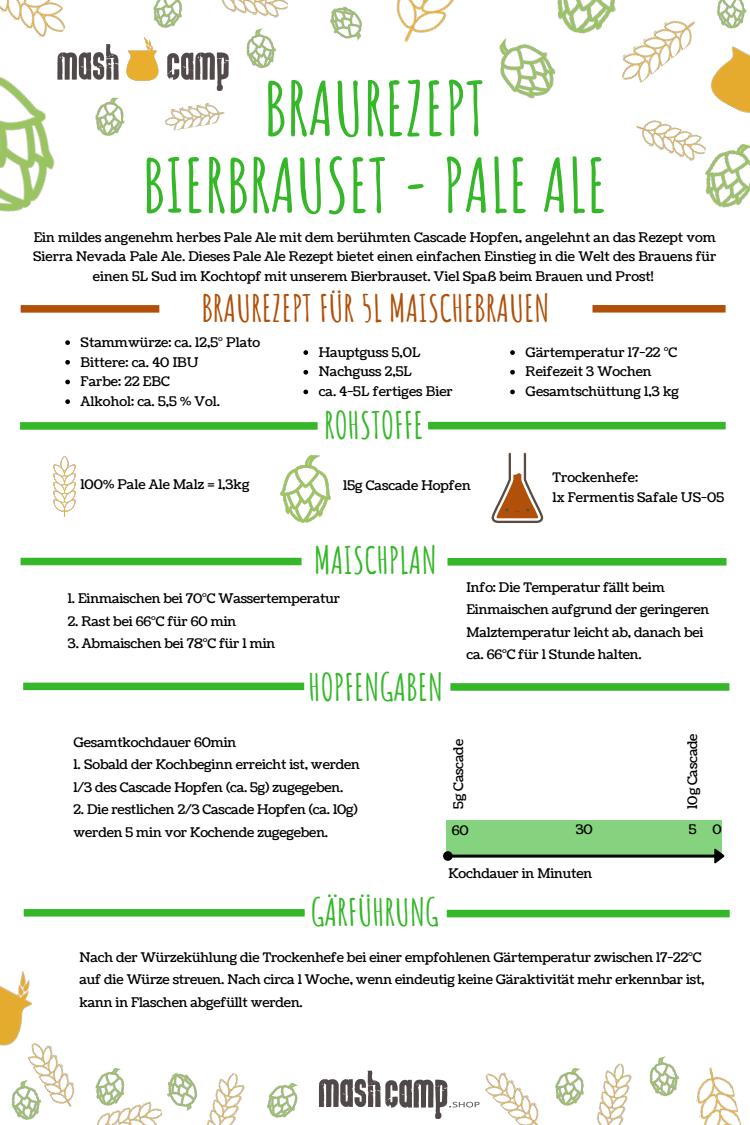
<style>
.page{position:relative;width:750px;height:1125px;background:#fff}
.page>*{position:absolute;margin:0;border:0;box-sizing:border-box;transform-origin:0 0}
.t1{font:700 73.75px "Amatic SC";color:#35b729}
.t2{font:700 36.88px "Amatic SC";color:#35b729}
.t3{font:700 36.88px "Amatic SC";color:#b05009}
.t4{font:13.25px/22.5px "Coustard";letter-spacing:-.01em;color:#000}
</style>
<div class="page">
<svg style="left:20px;top:422px;width:298px;height:8px;background:#3fba34"></svg>
<div style="left:428px;top:422px;width:298px;height:7px;background:#35b729"></div>
<div style="left:21px;top:558px;width:281px;height:7px;background:#35b729"></div>
<svg style="left:448px;top:558px;width:279px;height:8px;background:#3fba34"></svg>
<svg style="left:21px;top:305px;width:138px;height:8px"></svg>
<svg style="left:593px;top:305px;width:133px;height:8px"></svg>
<img style="left:280px;top:456px;width:51px;height:66px">
<svg style="left:24px;top:909px;width:281px;height:8px;background:#40bb35"></svg>
<div style="left:447px;top:910px;width:283px;height:7px;background:#35b729"></div>
<div style="left:23px;top:683px;width:281px;height:7px;background:#35b729"></div>
<svg style="left:450px;top:683px;width:279px;height:8px;background:#3fba33"></svg>
<svg style="left:65px;top:340px;width:5px;height:5px"></svg>
<svg style="left:65px;top:360px;width:5px;height:5px"></svg>
<svg style="left:65px;top:380px;width:5px;height:4px"></svg>
<svg style="left:65px;top:399px;width:5px;height:5px"></svg>
<img style="left:499px;top:38px;width:57px;height:61px">
<img style="left:0;top:0;width:66px;height:29px">
<img style="left:710px;top:46px;width:40px;height:67px">
<img style="left:246px;top:28px;width:30px;height:41px">
<img style="left:549px;top:0;width:67px;height:39px">
<img style="left:0;top:29px;width:55px;height:183px">
<img style="left:612px;top:8px;width:83px;height:75px">
<img style="left:396px;top:0;width:58px;height:43px">
<img style="left:165px;top:103px;width:60px;height:28px">
<img style="left:636px;top:120px;width:64px;height:41px">
<img style="left:698px;top:136px;width:52px;height:72px">
<img style="left:95px;top:99px;width:30px;height:37px">
<img style="left:153px;top:0;width:29px;height:28px">
<img style="left:716px;top:0;width:31px;height:29px">
<img style="left:222px;top:0;width:66px;height:18px">
<img style="left:330px;top:6px;width:32px;height:35px">
<img style="left:11px;top:1086px;width:27px;height:34px">
<img style="left:97px;top:1101px;width:65px;height:24px">
<img style="left:319px;top:1071px;width:159px;height:48px">
<img style="left:478px;top:1072px;width:61px;height:53px">
<img style="left:696px;top:1067px;width:45px;height:58px">
<img style="left:267px;top:1083px;width:31px;height:35px">
<img style="left:555px;top:1068px;width:29px;height:38px">
<img style="left:649px;top:1056px;width:31px;height:41px">
<img style="left:23px;top:1086px;width:52px;height:27px">
<img style="left:95px;top:1068px;width:33px;height:40px">
<img style="left:160px;top:1072px;width:38px;height:43px">
<img style="left:596px;top:1063px;width:36px;height:62px">
<img style="left:206px;top:1073px;width:39px;height:52px">
<img style="left:54px;top:456px;width:21px;height:60px">
<img style="left:48px;top:29px;width:181px;height:70px">
<img style="left:0;top:910px;width:94px;height:176px">
<svg style="left:303px;top:350px;width:5px;height:5px"></svg>
<svg style="left:303px;top:370px;width:5px;height:5px"></svg>
<svg style="left:303px;top:390px;width:5px;height:4px"></svg>
<svg style="left:510px;top:350px;width:5px;height:5px"></svg>
<svg style="left:510px;top:370px;width:5px;height:5px"></svg>
<svg style="left:510px;top:390px;width:5px;height:4px"></svg>
<svg style="left:492px;top:453px;width:51px;height:70px"></svg>
<div style="left:447px;top:820px;width:275px;height:38px;background:#85d37e"></div>
<svg style="left:443px;top:848px;width:282px;height:16px"></svg>
<p class="t1" style="left:264px;top:61px;width:223px">BRAUREZEPT</p>
<p class="t1" style="left:142px;top:138px;width:466px">BIERBRAUSET - PALE ALE</p>
<p class="t4" style="left:33px;top:228px;width:685px;line-height:19.8px;text-align:center">Ein mildes angenehm herbes Pale Ale mit dem berühmten Cascade Hopfen, angelehnt an das Rezept vom<br>Sierra Nevada Pale Ale. Dieses Pale Ale Rezept bietet einen einfachen Einstieg in die Welt des Brauens für einen 5L Sud im Kochtopf mit unserem Bierbrauset. Viel Spaß beim Brauen und Prost!</p>
<p class="t3" style="left:201px;top:285px;width:350px">BRAUREZEPT FÜR 5L MAISCHEBRAUEN</p>
<p class="t4" style="left:319px;top:341px;width:103px">Hauptguss 5,0L</p>
<p class="t4" style="left:319px;top:361px;width:95px">Nachguss 2,5L</p>
<p class="t4" style="left:319px;top:381px;width:135px">ca. 4-5L fertiges Bier</p>
<p class="t4" style="left:81px;top:331px;width:181px">Stammwürze: ca. 12,5° Plato</p>
<p class="t4" style="left:81px;top:351px;width:120px">Bittere: ca. 40 IBU</p>
<p class="t4" style="left:81px;top:371px;width:90px">Farbe: 22 EBC</p>
<p class="t4" style="left:81px;top:390px;width:141px">Alkohol: ca. 5,5 % Vol.</p>
<p class="t4" style="left:526px;top:341px;width:153px">Gärtemperatur 17-22 °C</p>
<p class="t4" style="left:526px;top:361px;width:128px">Reifezeit 3 Wochen</p>
<p class="t4" style="left:526px;top:381px;width:155px">Gesamtschüttung 1,3 kg</p>
<p class="t4" style="left:80px;top:474px;width:171px">100% Pale Ale Malz = 1,3kg</p>
<p class="t2" style="left:324px;top:401px;width:101px">ROHSTOFFE</p>
<p class="t4" style="left:343px;top:474px;width:129px">15g Cascade Hopfen</p>
<p class="t2" style="left:314px;top:536px;width:124px">MAISCHPLAN</p>
<p class="t4" style="left:553px;top:467px;width:87px">Trockenhefe:</p>
<p class="t4" style="left:553px;top:486px;width:173px">1x Fermentis Safale US-05</p>
<p class="t4" style="left:68px;top:588px;width:274px">1. Einmaischen bei 70°C Wassertemperatur</p>
<p class="t4" style="left:68px;top:610px;width:170px">2. Rast bei 66°C für 60 min</p>
<p class="t4" style="left:68px;top:633px;width:209px">3. Abmaischen bei 78°C für 1 min</p>
<p class="t2" style="left:309px;top:663px;width:136px">HOPFENGABEN</p>
<p class="t4" style="left:467px;top:576px;width:244px">Info: Die Temperatur fällt beim Einmaischen aufgrund der geringeren Malztemperatur leicht ab, danach bei ca. 66°C für 1 Stunde halten.</p>
<p class="t4" style="left:74px;top:731px;width:164px">Gesamtkochdauer 60min</p>
<p class="t4" style="left:74px;top:754px;width:288px">1. Sobald der Kochbeginn erreicht ist, werden<br>1/3 des Cascade Hopfen (ca. 5g) zugegeben.</p>
<p class="t4" style="left:74px;top:799px;width:286px">2. Die restlichen 2/3 Cascade Hopfen (ca. 10g) werden 5 min vor Kochende zugegeben.</p>
<p class="t2" style="left:311px;top:889px;width:130px">GÄRFÜHRUNG</p>
<p class="t4" style="left:448px;top:809px;width:71px;rotate:-90deg">5g Cascade</p>
<p class="t4" style="left:452px;top:819px;width:18px">60</p>
<p class="t4" style="left:576px;top:819px;width:19px">30</p>
<p class="t4" style="left:448px;top:862px;width:145px">Kochdauer in Minuten</p>
<p class="t4" style="left:682px;top:809px;width:77px;rotate:-90deg">10g Cascade</p>
<p class="t4" style="left:689px;top:819px;width:9px">5</p>
<p class="t4" style="left:712px;top:819px;width:11px">0</p>
<p class="t4" style="left:80px;top:946px;width:627px">Nach der Würzekühlung die Trockenhefe bei einer empfohlenen Gärtemperatur zwischen 17-22°C auf die Würze streuen. Nach circa 1 Woche, wenn eindeutig keine Gäraktivität mehr erkennbar ist, kann in Flaschen abgefüllt werden.</p>
</div>
